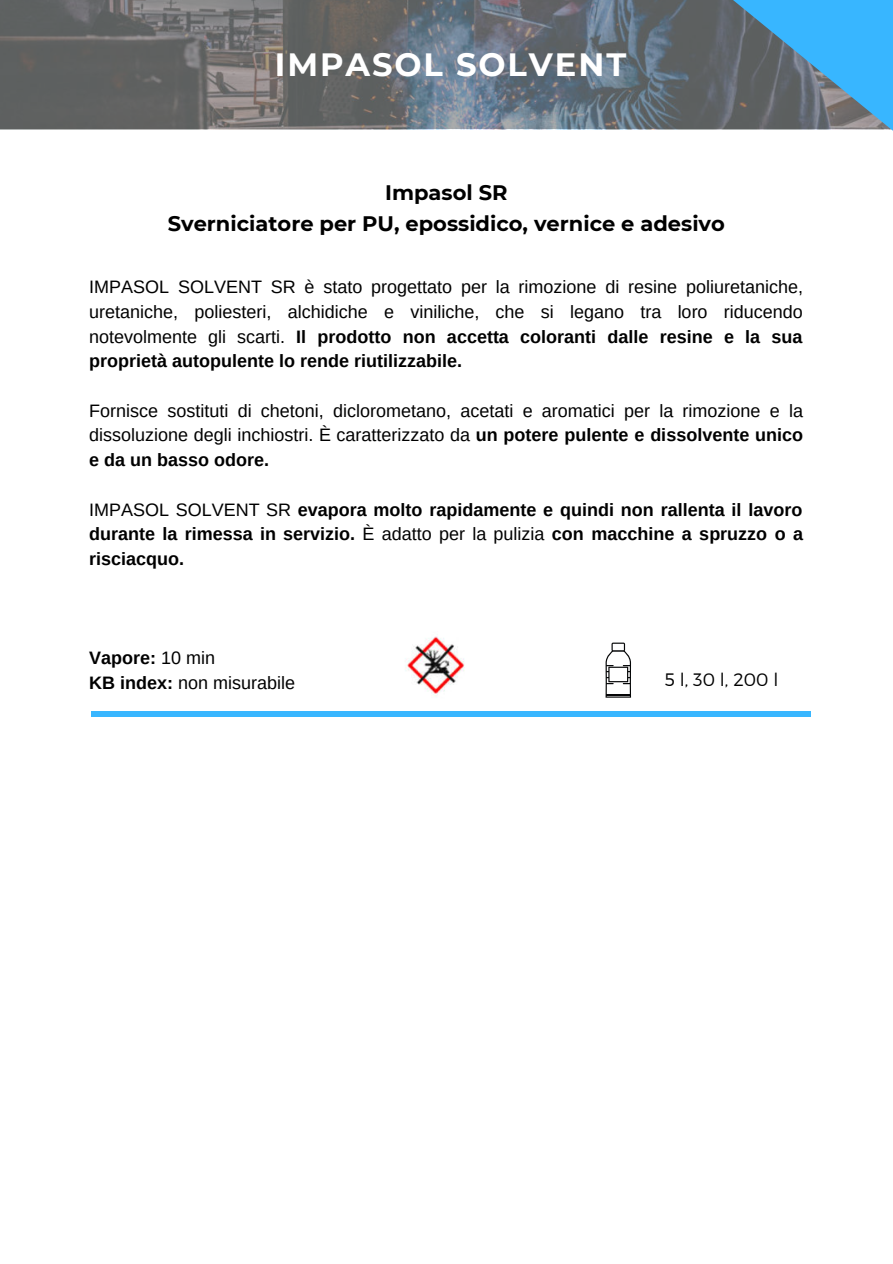
<style>
.page{position:relative;width:893px;height:1264px;background:#fff}
.page>*{position:absolute;margin:0;border:0;box-sizing:border-box;transform-origin:0 0}
.t1{font:700 32.1px "Montserrat";letter-spacing:.06em;color:#fff}
.t2{font:700 21px/30.3px "Montserrat";color:#000;text-align:center}
.t3{font:18px/24.8px "Arimo";color:#000;text-align:justify}
.t4{font:700 18px/24.8px "Arimo";color:#000;text-align:justify}
.t5{font:300 18px "Montserrat";color:#000}
.s1{font-weight:700}
.s2{font-weight:400}
</style>
<div class="page">
<div style="left:91px;top:711px;width:719px;height:5px;background:#38b6ff"></div>
<svg style="left:605px;top:642px;width:26px;height:55px"></svg>
<img style="left:0;top:0;width:664px;height:129px">
<svg style="left:664px;top:0;width:228px;height:130px;background:#55839e"></svg>
<img style="left:405px;top:636px;width:60px;height:62px">
<h1 class="t1" style="left:275px;top:42px;width:353px">IMPASOL SOLVENT</h1>
<p class="t2" style="left:168px;top:177px;width:558px">Impasol SR<br>Sverniciatore per PU, epossidico, vernice e adesivo</p>
<p class="t3" style="left:89px;top:274px;width:715px">IMPASOL SOLVENT SR è stato progettato per la rimozione di resine poliuretaniche, uretaniche, poliesteri, alchidiche e viniliche, che si legano tra loro riducendo notevolmente gli scarti. <span class="s1">Il prodotto non accetta coloranti dalle resine e la sua proprietà autopulente lo rende riutilizzabile.</span></p>
<p class="t3" style="left:89px;top:398px;width:715px">Fornisce sostituti di chetoni, diclorometano, acetati e aromatici per la rimozione e la dissoluzione degli inchiostri. È caratterizzato da <span class="s1">un potere pulente e dissolvente unico e da un basso odore.</span></p>
<p class="t4" style="left:89px;top:497px;width:715px"><span class="s2">IMPASOL SOLVENT SR</span> evapora molto rapidamente e quindi non rallenta il lavoro durante la rimessa in servizio. <span class="s2">È adatto per la pulizia</span> con macchine a spruzzo o a risciacquo.</p>
<p class="t3" style="left:89px;top:645px;width:207px"><span class="s1">Vapore:</span> 10 min<br><span class="s1">KB index:</span> non misurabile</p>
<p class="t5" style="left:664px;top:669px;width:115px">5 l, 30 l, 200 l</p>
</div>
